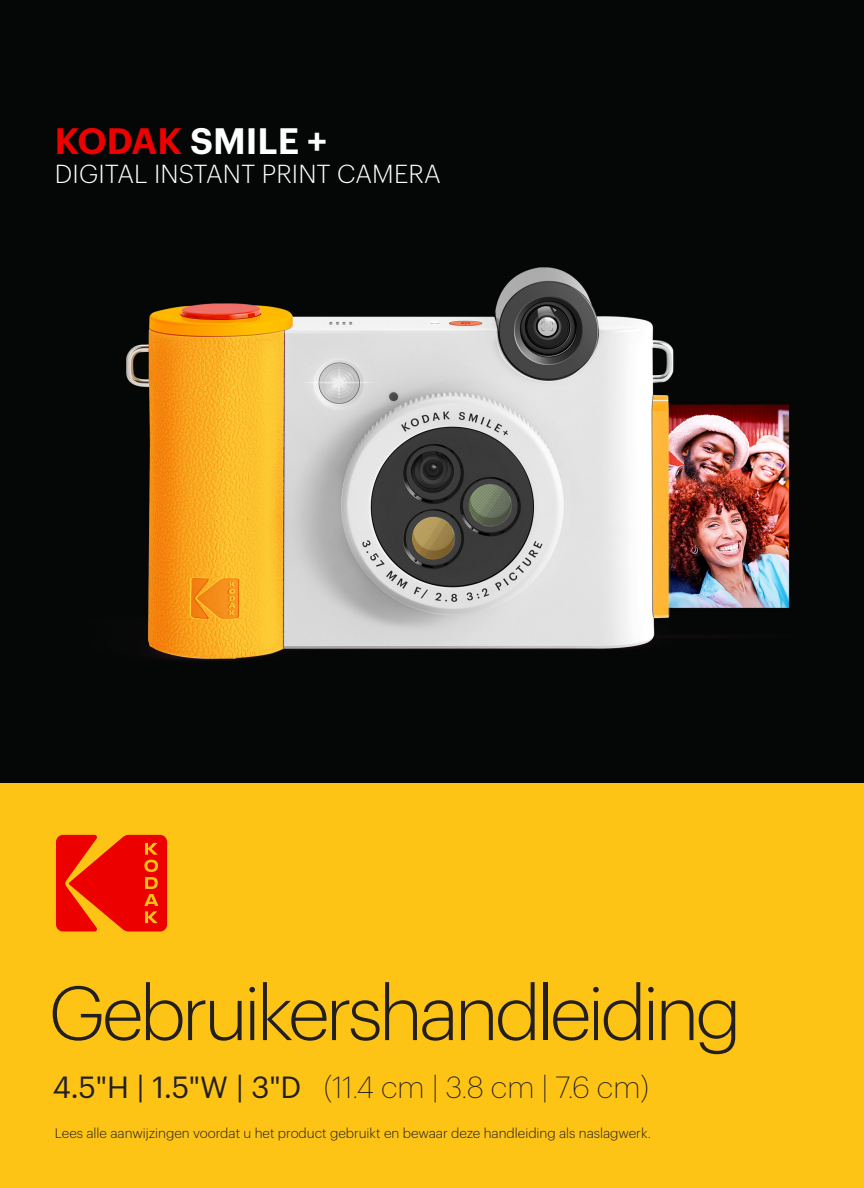
<style>
.page{position:relative;width:864px;height:1188px;background:#fff}
.page>*{position:absolute;margin:0;border:0;box-sizing:border-box;transform-origin:0 0}
.t1{font:300 75px "Graphik";letter-spacing:-.05em;color:#231f20}
.t2{font:600 36px "Graphik";color:#fff}
.t3{font:200 30px "Graphik";color:#231f20}
.t4{font:300 25.5px "Graphik";letter-spacing:.005em;color:#fff}
.t5{font:300 13.5px "Graphik";color:#231f20}
.s1{color:#ed0000}
.s2{font-weight:400}
</style>
<div class="page">
<img style="left:0;top:0;width:864px;height:783px">
<div style="left:0;top:783px;width:864px;height:405px;background:#fec415"></div>
<svg style="left:56px;top:835px;width:111px;height:97px"></svg>
<h2 class="t2" style="left:55px;top:113px;width:274px"><span class="s1">KODAK</span> SMILE +</h2>
<h3 class="t4" style="left:55px;top:155px;width:387px">DIGITAL INSTANT PRINT CAMERA</h3>
<h1 class="t1" style="left:49px;top:958px;width:694px">Gebruikershandleiding</h1>
<h3 class="t3" style="left:52px;top:1065px;width:598px"><span class="s2">4.5"H | 1.5"W | 3"D</span> (11.4 cm | 3.8 cm | 7.6 cm)</h3>
<p class="t5" style="left:55px;top:1124px;width:597px">Lees alle aanwijzingen voordat u het product gebruikt en bewaar deze handleiding als naslagwerk.</p>
</div>
